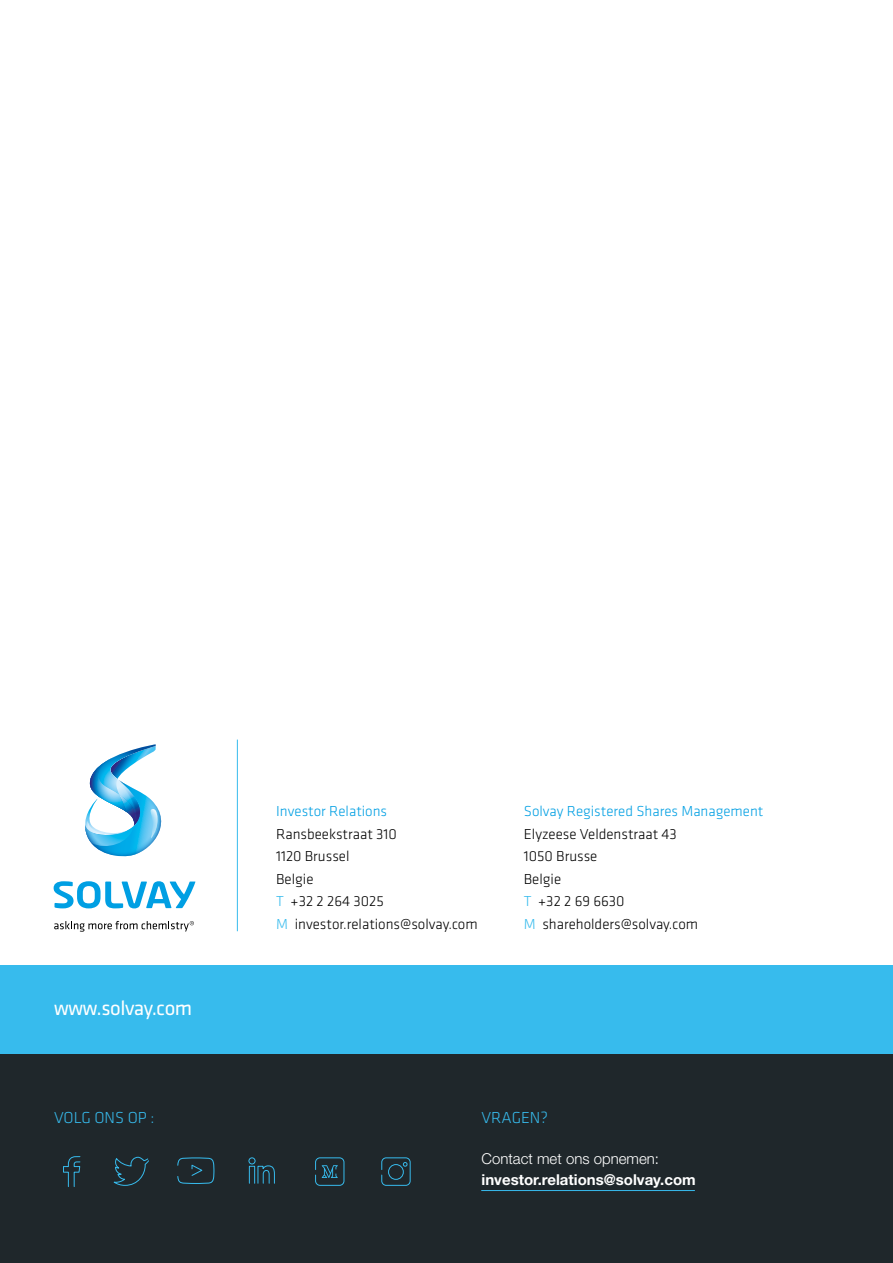
<style>
.page{position:relative;width:893px;height:1263px;background:#fff}
.page>*{position:absolute;margin:0;border:0;box-sizing:border-box;transform-origin:0 0}
.t1{font:21px "Klavika";letter-spacing:-.02em;color:#fff}
.t2{font:300 16.5px "Klavika";color:#37bbed}
.t3{font:300 15px/22.5px "Klavika";color:#000}
.t4{font:300 15px "Klavika";color:#009fe3}
.t5{font:700 15px "Helvetica Neue LT Std";color:#fff}
.t6{font:300 15px "Helvetica Neue LT Std";color:#fff}
.s1{color:#37bbed}
</style>
<div class="page">
<div style="left:0;top:965px;width:893px;height:89px;background:#37bbed"></div>
<div style="left:0;top:1054px;width:893px;height:209px;background:#1f272b"></div>
<hr style="left:237px;top:740px;width:1px;height:191px;background:#37bbed">
<svg style="left:63px;top:1156px;width:18px;height:31px"></svg>
<svg style="left:113px;top:1156px;width:36px;height:30px"></svg>
<svg style="left:177px;top:1157px;width:38px;height:27px"></svg>
<div style="left:249px;top:1166px;width:6px;height:18px;border:1px solid #37bbed"></div>
<div style="left:248px;top:1157px;width:8px;height:7px;border:1px solid #37bbed;border-radius:50%"></div>
<svg style="left:257px;top:1165px;width:18px;height:19px"></svg>
<hr style="left:482px;top:1190px;width:213px;height:1px;background:#37bbed">
<svg style="left:54px;top:881px;width:141px;height:27px"></svg>
<svg style="left:85px;top:744px;width:77px;height:113px"></svg>
<svg style="left:54px;top:921px;width:140px;height:11px"></svg>
<div style="left:315px;top:1157px;width:29px;height:29px;border:1px solid #37bbed;border-radius:4px"></div>
<svg style="left:322px;top:1165px;width:16px;height:13px"></svg>
<div style="left:381px;top:1157px;width:30px;height:29px;border:1px solid #37bbed;border-radius:4px"></div>
<div style="left:388px;top:1164px;width:16px;height:16px;border:1px solid #37bbed;border-radius:50%"></div>
<svg style="left:402px;top:1162px;width:6px;height:5px"></svg>
<h1 class="t1" style="left:54px;top:995px;width:140px">www.solvay.com</h1>
<p class="t4" style="left:276px;top:802px;width:112px">Investor Relations</p>
<p class="t3" style="left:276px;top:822px;width:203px">Ransbeekstraat 310<br>1120 Brussel<br>Belgie<br><span class="s1">T</span> +32 2 264 3025<br><span class="s1">M</span> investor.relations@solvay.com</p>
<p class="t4" style="left:524px;top:802px;width:241px">Solvay Registered Shares Management</p>
<p class="t3" style="left:524px;top:822px;width:176px">Elyzeese Veldenstraat 43<br>1050 Brusse<br>Belgie<br><span class="s1">T</span> +32 2 69 6630<br><span class="s1">M</span> shareholders@solvay.com</p>
<p class="t2" style="left:54px;top:1108px;width:102px">VOLG ONS OP :</p>
<p class="t2" style="left:482px;top:1108px;width:68px">VRAGEN?</p>
<p class="t6" style="left:482px;top:1149px;width:179px">Contact met ons opnemen:</p>
<p class="t5" style="left:482px;top:1170px;width:216px">investor.relations@solvay.com</p>
</div>
